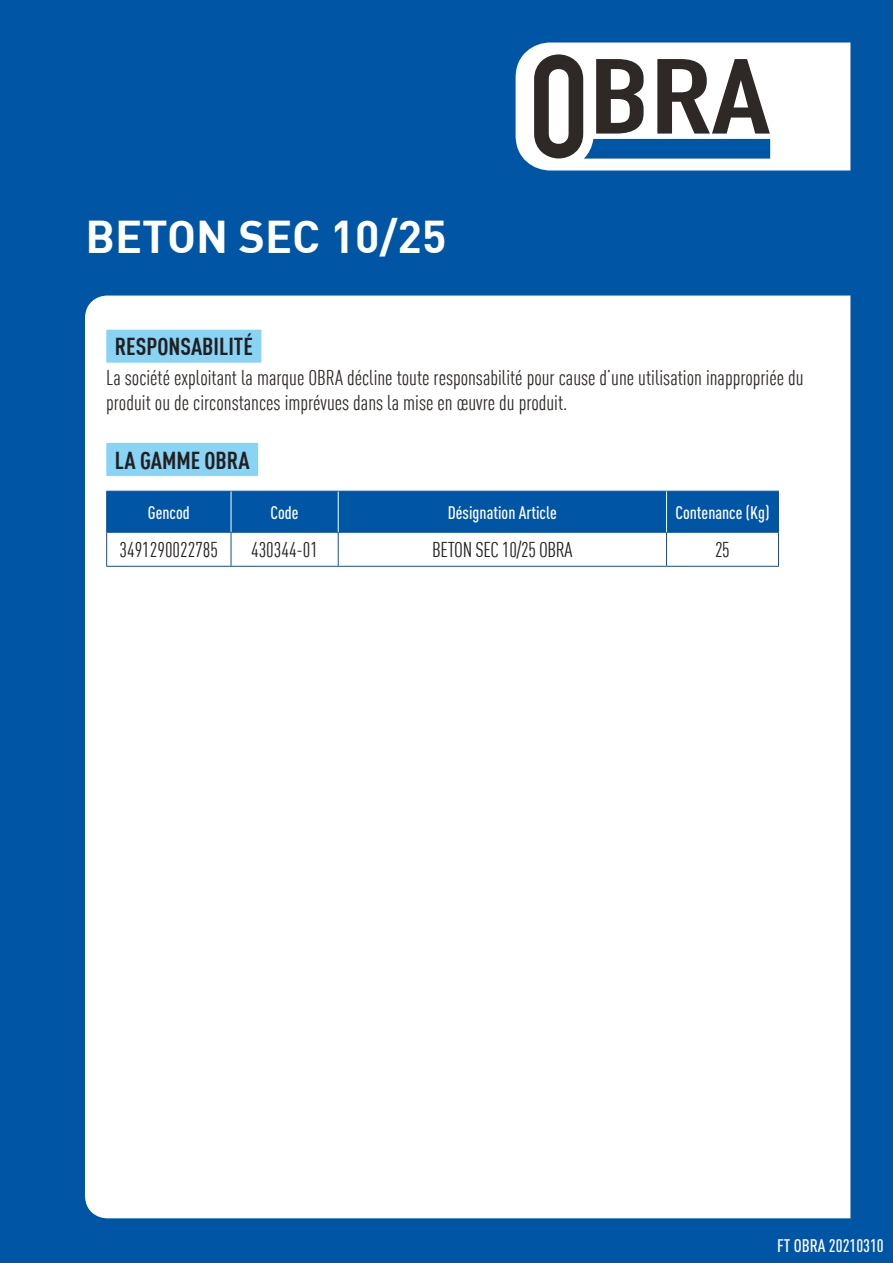
<style>
.page{position:relative;width:893px;height:1263px;background:#0155a5}
.page>*{position:absolute;margin:0;border:0;box-sizing:border-box;transform-origin:0 0}
.t1{font:700 45px "DIN";color:#fff}
.t2{font:700 24px "DIN Cond";color:#231f20}
.t3{font:21px/25.2px "DIN Cond";color:#2e2926}
.t4{font:21px "DIN Cond";color:#231f20}
.t5{font:21px "DIN Cond";letter-spacing:-.02em;color:#231f20}
.t6{font:500 18px "DIN Cond";color:#fff}
</style>
<div class="page">
<div style="left:85px;top:296px;width:765px;height:922px;background:#fff"></div>
<svg style="left:516px;top:43px;width:334px;height:127px;background:#b4bbc2"></svg>
<div style="left:106px;top:330px;width:155px;height:33px;background:#89d3f4"></div>
<div style="left:106px;top:443px;width:152px;height:33px;background:#89d3f4"></div>
<svg style="left:107px;top:492px;width:671px;height:40px"></svg>
<hr style="left:106px;top:491px;width:125px;height:1px;background:#0155a5">
<hr style="left:106px;top:491px;width:1px;height:41px;background:#0155a5">
<hr style="left:231px;top:491px;width:107px;height:1px;background:#0155a5">
<hr style="left:338px;top:491px;width:328px;height:1px;background:#0155a5">
<hr style="left:666px;top:491px;width:113px;height:1px;background:#0155a5">
<hr style="left:778px;top:491px;width:1px;height:41px;background:#0155a5">
<hr style="left:106px;top:532px;width:125px;height:1px;background:#0155a5">
<hr style="left:106px;top:533px;width:1px;height:33px;background:#0155a5">
<hr style="left:231px;top:532px;width:107px;height:1px;background:#0155a5">
<hr style="left:231px;top:533px;width:1px;height:33px;background:#0155a5">
<hr style="left:338px;top:532px;width:328px;height:1px;background:#0155a5">
<hr style="left:338px;top:533px;width:1px;height:33px;background:#0155a5">
<hr style="left:666px;top:532px;width:113px;height:1px;background:#0155a5">
<hr style="left:666px;top:533px;width:1px;height:33px;background:#0155a5">
<hr style="left:778px;top:533px;width:1px;height:33px;background:#0155a5">
<hr style="left:106px;top:566px;width:125px;height:1px;background:#0155a5">
<hr style="left:231px;top:566px;width:107px;height:1px;background:#0155a5">
<hr style="left:338px;top:566px;width:328px;height:1px;background:#0155a5">
<hr style="left:666px;top:566px;width:113px;height:1px;background:#0155a5">
<hr style="left:231px;top:491px;width:1px;height:41px;background:#fff">
<hr style="left:338px;top:491px;width:1px;height:41px;background:#fff">
<hr style="left:666px;top:491px;width:1px;height:41px;background:#fff">
<p class="t1" style="left:85px;top:207px;width:363px">BETON SEC 10/25</p>
<p class="t2" style="left:115px;top:332px;width:140px">RESPONSABILITÉ</p>
<p class="t3" style="left:106px;top:365px;width:699px">La société exploitant la marque OBRA décline toute responsabilité pour cause d’une utilisation inappropriée du produit ou de circonstances imprévues dans la mise en œuvre du produit.</p>
<p class="t2" style="left:115px;top:445px;width:136px">LA GAMME OBRA</p>
<p class="t6" style="left:148px;top:502px;width:43px">Gencod</p>
<p class="t6" style="left:271px;top:502px;width:30px">Code</p>
<p class="t6" style="left:448px;top:502px;width:111px">Désignation Article</p>
<p class="t6" style="left:675px;top:502px;width:96px">Contenance (Kg)</p>
<p class="t4" style="left:120px;top:538px;width:100px">3491290022785</p>
<p class="t4" style="left:251px;top:538px;width:68px">430344-01</p>
<p class="t5" style="left:432px;top:538px;width:142px">BETON SEC 10/25 OBRA</p>
<p class="t4" style="left:715px;top:538px;width:16px">25</p>
<p class="t6" style="left:777px;top:1235px;width:108px">FT OBRA 20210310</p>
</div>
